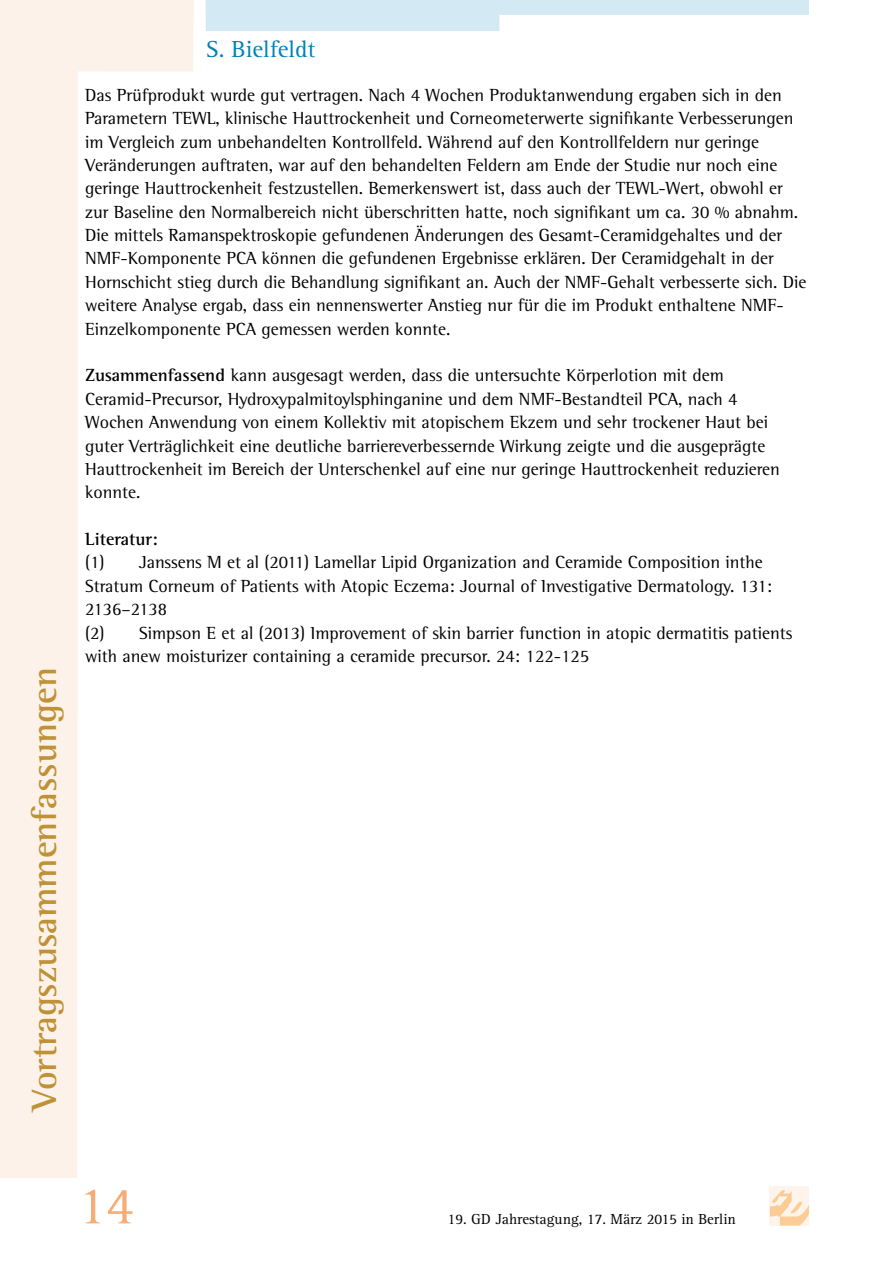
<style>
.page{position:relative;width:893px;height:1263px;background:#fff}
.page>*{position:absolute;margin:0;border:0;box-sizing:border-box;transform-origin:0 0}
.t1{font:54px "Agfa Rotis Serif";color:#f5ac75}
.t2{font:700 36px "Agfa Rotis Semi Serif";color:#bf9237}
.t3{font:24px "Agfa Rotis Serif";color:#0082b8}
.t4{font:18px/23.4px "Agfa Rotis Semi Serif";color:#000}
.t5{font:700 18px "Agfa Rotis Semi Serif";color:#000}
.t6{font:15px "Agfa Rotis Serif";color:#000}
.s1{font-weight:700}
</style>
<div class="page">
<div style="left:770px;top:1186px;width:39px;height:39px;background:#fef4eb"></div>
<svg style="left:770px;top:1190px;width:39px;height:35px"></svg>
<svg style="left:0;top:0;width:194px;height:1178px"></svg>
<div style="left:0;top:0;width:193px;height:17px;background:#fcf2ea"></div>
<svg style="left:206px;top:0;width:603px;height:31px"></svg>
<h2 class="t2" style="left:23px;top:1111px;width:445px;rotate:-90deg">Vortragszusammenfassungen</h2>
<h3 class="t3" style="left:206px;top:35px;width:111px">S. Bielfeldt</h3>
<p class="t4" style="left:85px;top:83px;width:723px">Das Prüfprodukt wurde gut vertragen. Nach 4 Wochen Produktanwendung ergaben sich in den Parametern TEWL, klinische Hauttrockenheit und Corneometerwerte signifikante Verbesserungen im Vergleich zum unbehandelten Kontrollfeld. Während auf den Kontrollfeldern nur geringe Veränderungen auftraten, war auf den behandelten Feldern am Ende der Studie nur noch eine geringe Hauttrockenheit festzustellen. Bemerkenswert ist, dass auch der TEWL-Wert, obwohl er zur Baseline den Normalbereich nicht überschritten hatte, noch signifikant um ca. 30 % abnahm.<br>Die mittels Ramanspektroskopie gefundenen Änderungen des Gesamt-Ceramidgehaltes und der NMF-Komponente PCA können die gefundenen Ergebnisse erklären. Der Ceramidgehalt in der Hornschicht stieg durch die Behandlung signifikant an. Auch der NMF-Gehalt verbesserte sich. Die weitere Analyse ergab, dass ein nennenswerter Anstieg nur für die im Produkt enthaltene NMF-Einzelkomponente PCA gemessen werden konnte.</p>
<p class="t4" style="left:85px;top:364px;width:696px"><span class="s1">Zusammenfassend</span> kann ausgesagt werden, dass die untersuchte Körperlotion mit dem Ceramid-Precursor, Hydroxypalmitoylsphinganine und dem NMF-Bestandteil PCA, nach 4<br>Wochen Anwendung von einem Kollektiv mit atopischem Ekzem und sehr trockener Haut bei guter Verträglichkeit eine deutliche barriereverbessernde Wirkung zeigte und die ausgeprägte Hauttrockenheit im Bereich der Unterschenkel auf eine nur geringe Hauttrockenheit reduzieren konnte.</p>
<p class="t5" style="left:85px;top:528px;width:74px">Literatur:</p>
<p class="t4" style="left:85px;top:551px;width:709px">(1) Janssens M et al (2011) Lamellar Lipid Organization and Ceramide Composition inthe Stratum Corneum of Patients with Atopic Eczema: Journal of Investigative Dermatology. 131:<br>2136–2138<br>(2) Simpson E et al (2013) Improvement of skin barrier function in atopic dermatitis patients with anew moisturizer containing a ceramide precursor. 24: 122-125</p>
<h1 class="t1" style="left:78px;top:1175px;width:58px">14</h1>
<p class="t6" style="left:448px;top:1210px;width:290px">19. GD Jahrestagung, 17. März 2015 in Berlin</p>
</div>
